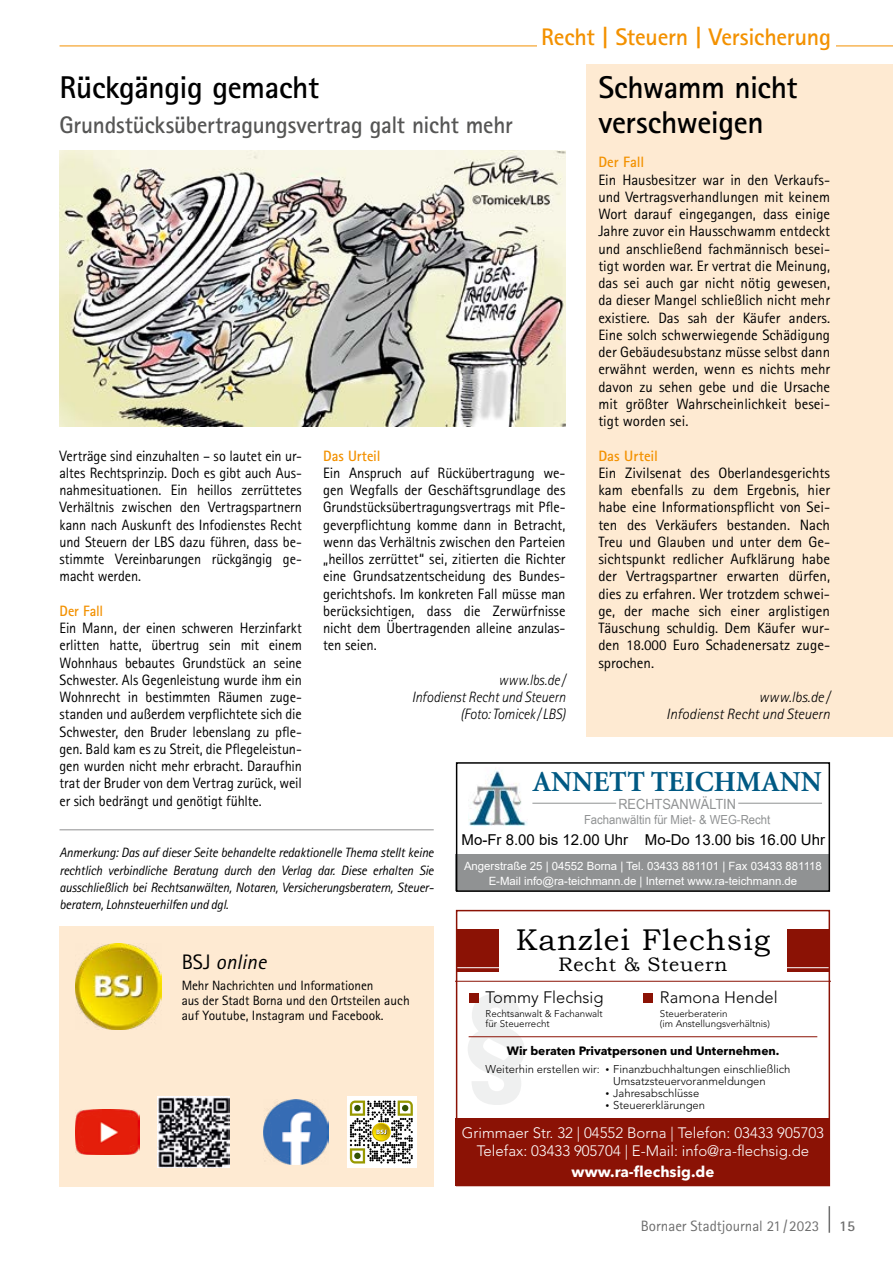
<style>
.page{position:relative;width:893px;height:1263px;background:#fff}
.page>*{position:absolute;margin:0;border:0;box-sizing:border-box;transform-origin:0 0}
.t1{font:800 132.3px "Swiss 721 BT";color:#d9dada;scale:.9 1}
.t2{font:700 31.5px/34.5px "Rotis Sans Serif Std";letter-spacing:-.015em;color:#000}
.t3{font:30px "Bookman Old Style";letter-spacing:.04em;color:#000}
.t4{font:700 28.8px "Minion";color:#005983}
.t5{font:700 24px "Rotis Sans Serif Std";letter-spacing:-.01em;color:#565655}
.t6{font:700 24px "Rotis Sans Serif Std";letter-spacing:-.01em;color:#f39100}
.t7{font:italic 21px "Rotis Sans Serif Std";color:#000}
.t8{font:19.5px "Bookman Old Style";letter-spacing:.04em;color:#000}
.t9{font:300 16.5px "Avenir LT Std";color:#000}
.t10{font:15px/17.2px "Rotis Sans Serif Std";letter-spacing:-.005em;color:#000;text-align:justify}
.t11{font:15px/17.2px "Rotis Sans Serif Std";letter-spacing:-.005em;color:#000;text-align:justify;scale:.95 1}
.t12{font:300 15px/18px "Avenir LT Std";color:#fff;text-align:center}
.t13{font:italic 300 15px/17.2px "Rotis Sans Serif Std";letter-spacing:-.005em;color:#000;text-align:right;scale:.95 1}
.t14{font:15px "Arial";color:#000}
.t15{font:italic 300 15px/17.2px "Rotis Sans Serif Std";letter-spacing:-.005em;color:#000;text-align:right}
.t16{font:15px "Rotis Sans Serif Std";color:#6e6e6e}
.t17{font:700 15px "Rotis Sans Serif Std";letter-spacing:-.005em;color:#f39100}
.t18{font:700 15px "Avenir Next LT Pro";color:#fff}
.t19{font:700 15px "Rotis Sans Serif Std";letter-spacing:-.005em;color:#f39100;scale:.95 1}
.t20{font:700 15px "Rotis Sans Serif Std";color:#6e6e6e}
.t21{font:14.1px "Arial Narrow";color:#909293;scale:1.11 1}
.t22{font:italic 13.5px/17.2px "Rotis Sans Serif Std";letter-spacing:-.015em;color:#000;text-align:justify;scale:.96 1}
.t23{font:13.5px/15px "Rotis Sans Serif Std";letter-spacing:-.005em;color:#000}
.t24{font:12.45px "Arial Narrow";color:#909293;scale:1.11 1}
.t25{font:700 12px "Avenir Next LT Pro";color:#000}
.t26{font:11.4px/15px "Arial";color:#fff;text-align:center}
.t27{font:300 11.25px/12px "Avenir LT Std";color:#000}
.t28{font:300 9.75px/10.5px "Avenir LT Std";color:#000}
.s1{font-style:normal}
.s2{font-family:"Humanist 521 BT";font-size:9px}
</style>
<div class="page">
<svg style="left:829px;top:1206px;width:1px;height:27px"></svg>
<hr style="left:60px;top:46px;width:833px;height:1px;background:#f39100">
<div style="left:60px;top:926px;width:374px;height:260px;background:#feead2"></div>
<img style="left:75px;top:943px;width:86px;height:87px">
<img style="left:264px;top:1100px;width:65px;height:64px">
<div style="left:347px;top:1096px;width:70px;height:72px;background:#fff"></div>
<svg style="left:350px;top:1100px;width:63px;height:63px"></svg>
<img style="left:75px;top:1109px;width:65px;height:45px">
<img style="left:157px;top:1096px;width:72px;height:72px">
<div style="left:456px;top:929px;width:42px;height:42px;background:#8b1205"></div>
<div style="left:787px;top:929px;width:43px;height:42px;background:#8b1205"></div>
<div style="left:456px;top:1119px;width:374px;height:67px;background:#8b1205"></div>
<hr style="left:456px;top:967px;width:374px;height:1px;background:#fff">
<hr style="left:456px;top:981px;width:374px;height:1px;background:#8b1205">
<hr style="left:469px;top:1036px;width:348px;height:1px;background:#8b1205">
<div style="left:456px;top:910px;width:374px;height:276px;border:2px solid #8b1205"></div>
<div style="left:643px;top:993px;width:10px;height:9px;background:#8b1205"></div>
<div style="left:469px;top:993px;width:9px;height:9px;background:#8b1205"></div>
<div style="left:456px;top:854px;width:374px;height:37px;background:#909293"></div>
<div style="left:456px;top:762px;width:374px;height:130px;border:2px solid #000"></div>
<img style="left:469px;top:770px;width:58px;height:55px">
<hr style="left:532px;top:803px;width:84px;height:1px;background:#909293">
<hr style="left:738px;top:803px;width:84px;height:1px;background:#909293">
<img style="left:60px;top:150px;width:506px;height:276px">
<div style="left:587px;top:64px;width:306px;height:673px;background:#feead2"></div>
<hr style="left:60px;top:829px;width:374px;height:1px;background:#9c9c9d">
<div style="left:537px;top:28px;width:298px;height:32px;background:#fff"></div>
<h3 class="t6" style="left:541px;top:21px;width:291px">Recht | Steuern | Versicherung</h3>
<h2 class="t2" style="left:598px;top:70px;width:201px">Schwamm nicht verschweigen</h2>
<p class="t17" style="left:598px;top:153px;width:48px">Der Fall</p>
<p class="t10" style="left:598px;top:171px;width:233px">Ein Hausbesitzer war in den Verkaufs&shy;und Vertragsverhandlungen mit keinem Wort darauf eingegangen, dass einige Jahre zuvor ein Hausschwamm entdeckt und anschließend fachmännisch besei&shy;tigt worden war. Er vertrat die Meinung, das sei auch gar nicht nötig gewesen, da dieser Mangel schließlich nicht mehr existiere. Das sah der Käufer anders.<br>Eine solch schwerwiegende Schädigung der Gebäudesubstanz müsse selbst dann erwähnt werden, wenn es nichts mehr davon zu sehen gebe und die Ursache mit größter Wahrscheinlichkeit besei&shy;tigt worden sei.</p>
<p class="t17" style="left:598px;top:446px;width:61px">Das Urteil</p>
<p class="t10" style="left:598px;top:464px;width:233px">Ein Zivilsenat des Oberlandesgerichts kam ebenfalls zu dem Ergebnis, hier habe eine Informationspflicht von Sei&shy;ten des Verkäufers bestanden. Nach Treu und Glauben und unter dem Ge&shy;sichtspunkt redlicher Aufklärung habe der Vertragspartner erwarten dürfen, dies zu erfahren. Wer trotzdem schwei&shy;ge, der mache sich einer arglistigen Täuschung schuldig. Dem Käufer wur&shy;den 18.000 Euro Schadenersatz zuge&shy;sprochen.</p>
<p class="t15" style="left:666px;top:689px;width:165px">www.lbs.de /<br>Infodienst Recht und Steuern</p>
<h2 class="t2" style="left:60px;top:70px;width:261px">Rückgängig gemacht</h2>
<h3 class="t5" style="left:60px;top:109px;width:455px">Grundstücksübertragungsvertrag galt nicht mehr</h3>
<p class="t11" style="left:60px;top:447px;width:257px">Verträge sind einzuhalten – so lautet ein ur&shy;altes Rechtsprinzip. Doch es gibt auch Aus&shy;nahmesituationen. Ein heillos zerrüttetes Verhältnis zwischen den Vertragspartnern kann nach Auskunft des Infodienstes Recht und Steuern der LBS dazu führen, dass be&shy;stimmte Vereinbarungen rückgängig ge&shy;macht werden.</p>
<p class="t19" style="left:60px;top:601px;width:47px">Der Fall</p>
<p class="t11" style="left:60px;top:619px;width:257px">Ein Mann, der einen schweren Herzinfarkt erlitten hatte, übertrug sein mit einem Wohnhaus bebautes Grundstück an seine Schwester. Als Gegenleistung wurde ihm ein Wohnrecht in bestimmten Räumen zuge&shy;standen und außerdem verpflichtete sich die Schwester, den Bruder lebenslang zu pfle&shy;gen. Bald kam es zu Streit, die Pflegeleistun&shy;gen wurden nicht mehr erbracht. Daraufhin trat der Bruder von dem Vertrag zurück, weil er sich bedrängt und genötigt fühlte.</p>
<p class="t17" style="left:323px;top:446px;width:59px">Das Urteil</p>
<p class="t10" style="left:323px;top:464px;width:244px">Ein Anspruch auf Rückübertragung we&shy;gen Wegfalls der Geschäftsgrundlage des Grundstücksübertragungsvertrags mit Pfle&shy;geverpflichtung komme dann in Betracht, wenn das Verhältnis zwischen den Parteien „heillos zerrüttet“ sei, zitierten die Richter eine Grundsatzentscheidung des Bundes&shy;gerichtshofs. Im konkreten Fall müsse man berücksichtigen, dass die Zerwürfnisse nicht dem Übertragenden alleine anzulas&shy;ten seien.</p>
<p class="t13" style="left:412px;top:671px;width:163px">www.lbs.de /<br>Infodienst Recht und Steuern (Foto: Tomicek /LBS)</p>
<h3 class="t4" style="left:532px;top:767px;width:291px">ANNETT TEICHMANN</h3>
<p class="t21" style="left:618px;top:793px;width:108px">RECHTSANWÄLTIN</p>
<p class="t24" style="left:584px;top:811px;width:169px">Fachanwältin für Miet- &amp; WEG-Recht</p>
<p class="t22" style="left:60px;top:844px;width:391px">Anmerkung: Das auf dieser Seite behandelte redaktionelle Thema stellt keine rechtlich verbindliche Beratung durch den Verlag dar. Diese erhalten Sie ausschließlich bei Rechtsanwälten, Notaren, Versicherungsberatern, Steuer&shy;beratern, Lohnsteuerhilfen und dgl.</p>
<h3 class="t7" style="left:182px;top:949px;width:86px"><span class="s1">BSJ</span> online</h3>
<p class="t23" style="left:182px;top:978px;width:230px">Mehr Nachrichten und Informationen<br>aus der Stadt Borna und den Ortsteilen auch auf Youtube, Instagram und Facebook.</p>
<p class="t14" style="left:461px;top:829px;width:365px">Mo-Fr 8.00 bis 12.00 Uhr Mo-Do 13.00 bis 16.00 Uhr</p>
<p class="t26" style="left:464px;top:858px;width:359px">Angerstraße 25 | 04552 Borna | Tel. 03433 881101 | Fax 03433 881118<br>E-Mail info@ra-teichmann.de | Internet www.ra-teichmann.de</p>
<h3 class="t3" style="left:516px;top:920px;width:256px">Kanzlei Flechsig</h3>
<h3 class="t8" style="left:558px;top:952px;width:170px">Recht &amp; Steuern</h3>
<p class="t9" style="left:486px;top:988px;width:119px">Tommy Flechsig</p>
<p class="t28" style="left:486px;top:1008px;width:119px">Rechtsanwalt &amp; Fachanwalt für Steuerrecht</p>
<p class="t25" style="left:507px;top:1043px;width:274px">Wir beraten Privatpersonen und Unternehmen.</p>
<p class="t27" style="left:613px;top:1063px;width:179px;text-indent:-128px">Weiterhin erstellen wir: <span class="s2">•</span> Finanzbuchhaltungen einschließlich<br>Umsatzsteuervoranmeldungen</p>
<p class="t27" style="left:605px;top:1087px;width:96px"><span class="s2">•</span> Jahresabschlüsse</p>
<p class="t27" style="left:605px;top:1099px;width:102px"><span class="s2">•</span> Steuererklärungen</p>
<p class="t9" style="left:660px;top:988px;width:119px">Ramona Hendel</p>
<p class="t28" style="left:660px;top:1008px;width:111px">Steuerberaterin<br>(im Anstellungsverhältnis)</p>
<h1 class="t1" style="left:466px;top:964px;width:68px">§</h1>
<p class="t12" style="left:462px;top:1124px;width:364px">Grimmaer Str. 32 | 04552 Borna | Telefon: 03433 905703<br>Telefax: 03433 905704 | E-Mail: info@ra-flechsig.de</p>
<p class="t18" style="left:572px;top:1162px;width:144px">www.ra-flechsig.de</p>
<p class="t16" style="left:641px;top:1217px;width:180px">Bornaer Stadtjournal 21/ 2023</p>
<p class="t20" style="left:839px;top:1217px;width:18px">15</p>
</div>
